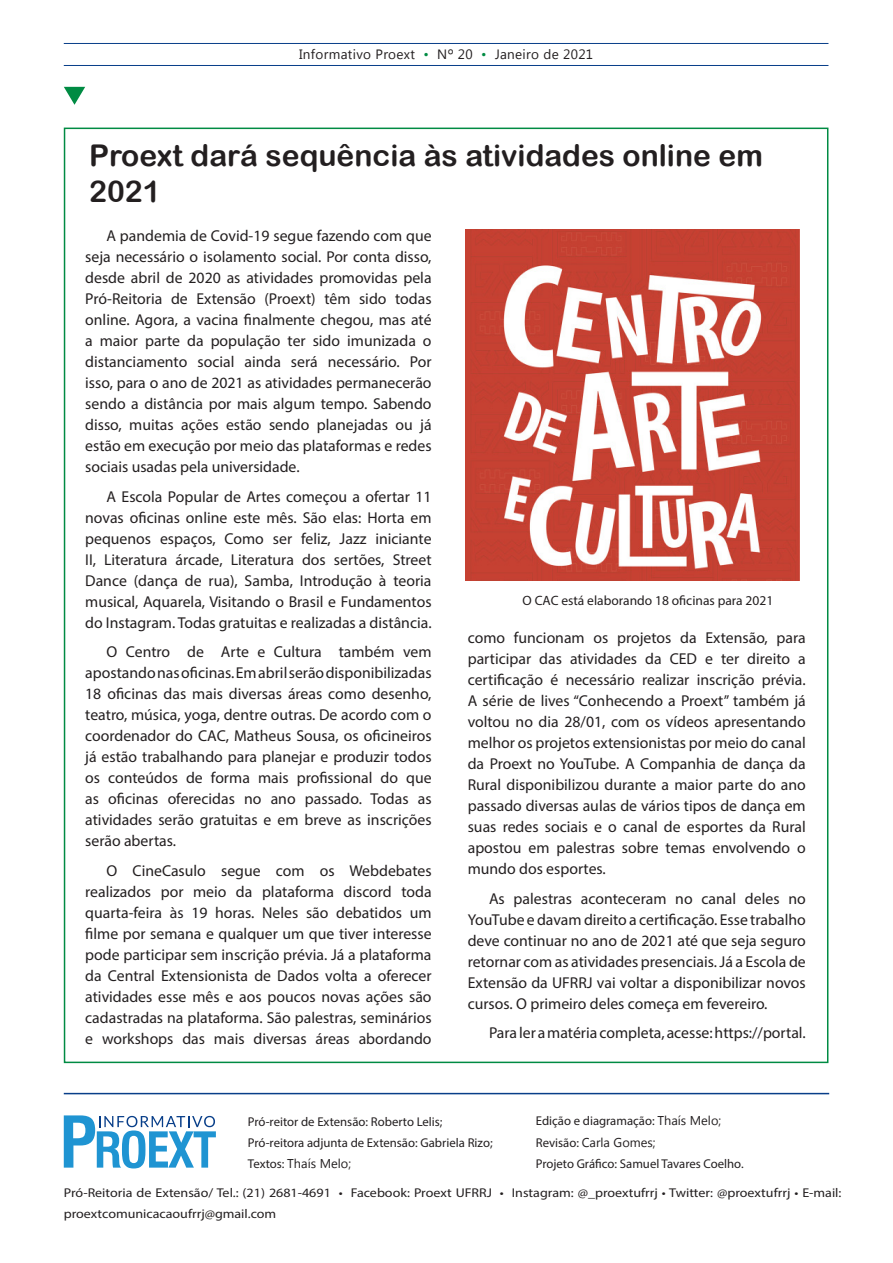
<style>
.page{position:relative;width:893px;height:1263px;background:#fff}
.page>*{position:absolute;margin:0;border:0;box-sizing:border-box;transform-origin:0 0}
.titulo_capa{font:30px/36px "Arial Rounded MT Bold";color:#231f20}
.texto_padrao{font:15.75px/21px "Myriad Pro";color:#231f20;text-align:justify}
.t1{font:13.5px "Segoe UI";letter-spacing:.025em;color:#231f20}
.legenda{font:13.5px "Myriad Pro";color:#231f20}
.t2{font:12.75px/21px "Myriad Pro";color:#231f20;scale:1.1 1}
.t3{font:12.75px "Myriad Pro";color:#231f20}
.t4{font:12.75px "Segoe UI";color:#231f20}
.s1{color:#008b43}
.s2{font-family:"Segoe UI"}
.s3{font-family:"Myriad Pro"}
</style>
<div class="page">
<hr style="left:64px;top:1093px;width:765px;height:1px;background:#083e89">
<hr style="left:64px;top:43px;width:764px;height:1px;background:#083e89">
<hr style="left:64px;top:65px;width:764px;height:1px;background:#083e89">
<svg style="left:64px;top:1115px;width:152px;height:53px"></svg>
<svg style="left:64px;top:87px;width:21px;height:18px"></svg>
<img style="left:465px;top:229px;width:335px;height:351px">
<p class="t1" style="left:299px;top:45px;width:296px">Informativo Proext <span class="s1">•</span> Nº 20 <span class="s1">•</span> Janeiro de 2021</p>
<p class="titulo_capa" style="left:89px;top:137px;width:675px">Proext dará sequência às atividades online em<br>2021</p>
<p class="texto_padrao" style="left:85px;top:225px;width:348px;text-indent:21px">A pandemia de Covid-19 segue fazendo com que seja necessário o isolamento social. Por conta disso, desde abril de 2020 as atividades promovidas pela Pró-Reitoria de Extensão (Proext) têm sido todas online. Agora, a vacina finalmente chegou, mas até a maior parte da população ter sido imunizada o distanciamento social ainda será necessário. Por isso, para o ano de 2021 as atividades permanecerão sendo a distância por mais algum tempo. Sabendo disso, muitas ações estão sendo planejadas ou já estão em execução por meio das plataformas e redes sociais usadas pela universidade.</p>
<p class="texto_padrao" style="left:85px;top:485px;width:348px;text-indent:21px">A Escola Popular de Artes começou a ofertar 11 novas oficinas online este mês. São elas: Horta em pequenos espaços, Como ser feliz, Jazz iniciante II, Literatura árcade, Literatura dos sertões, Street Dance (dança de rua), Samba, Introdução à teoria musical, Aquarela, Visitando o Brasil e Fundamentos do Instagram. Todas gratuitas e realizadas a distância.</p>
<p class="texto_padrao" style="left:85px;top:641px;width:348px;text-indent:21px">O Centro de Arte e Cultura também vem apostando nas oficinas. Em abril serão disponibilizadas 18 oficinas das mais diversas áreas como desenho, teatro, música, yoga, dentre outras. De acordo com o coordenador do CAC, Matheus Sousa, os oficineiros já estão trabalhando para planejar e produzir todos os conteúdos de forma mais profissional do que as oficinas oferecidas no ano passado. Todas as atividades serão gratuitas e em breve as inscrições serão abertas.</p>
<p class="texto_padrao" style="left:85px;top:859px;width:348px;text-indent:21px">O CineCasulo segue com os Webdebates realizados por meio da plataforma discord toda quarta-feira às 19 horas. Neles são debatidos um filme por semana e qualquer um que tiver interesse pode participar sem inscrição prévia. Já a plataforma da Central Extensionista de Dados volta a oferecer atividades esse mês e aos poucos novas ações são cadastradas na plataforma. São palestras, seminários e workshops das mais diversas áreas abordando</p>
<p class="legenda" style="left:523px;top:593px;width:252px">O CAC está elaborando 18 oficinas para 2021</p>
<p class="texto_padrao" style="left:468px;top:627px;width:340px">como funcionam os projetos da Extensão, para participar das atividades da CED e ter direito a certificação é necessário realizar inscrição prévia.<br>A série de lives “Conhecendo a Proext” também já voltou no dia 28/01, com os vídeos apresentando melhor os projetos extensionistas por meio do canal da Proext no YouTube. A Companhia de dança da Rural disponibilizou durante a maior parte do ano passado diversas aulas de vários tipos de dança em suas redes sociais e o canal de esportes da Rural apostou em palestras sobre temas envolvendo o mundo dos esportes.</p>
<p class="texto_padrao" style="left:468px;top:888px;width:340px;text-indent:21px">As palestras aconteceram no canal deles no YouTube e davam direito a certificação. Esse trabalho deve continuar no ano de 2021 até que seja seguro retornar com as atividades presenciais. Já a Escola de Extensão da UFRRJ vai voltar a disponibilizar novos cursos. O primeiro deles começa em fevereiro.</p>
<p class="texto_padrao" style="left:489px;top:1022px;width:318px">Para ler a matéria completa, acesse: https://portal.</p>
<p class="t3" style="left:536px;top:1113px;width:187px">Edição e diagramação: <span class="s2">Thaís Melo;</span></p>
<p class="t4" style="left:536px;top:1133px;width:121px"><span class="s3">Revisão:</span> Carla Gomes;</p>
<p class="t3" style="left:536px;top:1155px;width:209px">Projeto Gráfico: Samuel Tavares Coelho.</p>
<p class="t2" style="left:64px;top:1182px;width:708px">Pró-Reitoria de Extensão/ Tel.: (21) 2681-4691 • Facebook: Proext UFRRJ • Instagram: @_proextufrrj • Twitter: @proextufrrj • E-mail: proextcomunicacaoufrrj@gmail.com</p>
<p class="t3" style="left:248px;top:1114px;width:196px">Pró-reitor de Extensão: Roberto Lelis;</p>
<p class="t3" style="left:248px;top:1135px;width:246px">Pró-reitora adjunta de Extensão: Gabriela Rizo;</p>
<p class="t4" style="left:248px;top:1155px;width:105px"><span class="s3">Textos:</span> Thaís Melo;</p>
</div>
